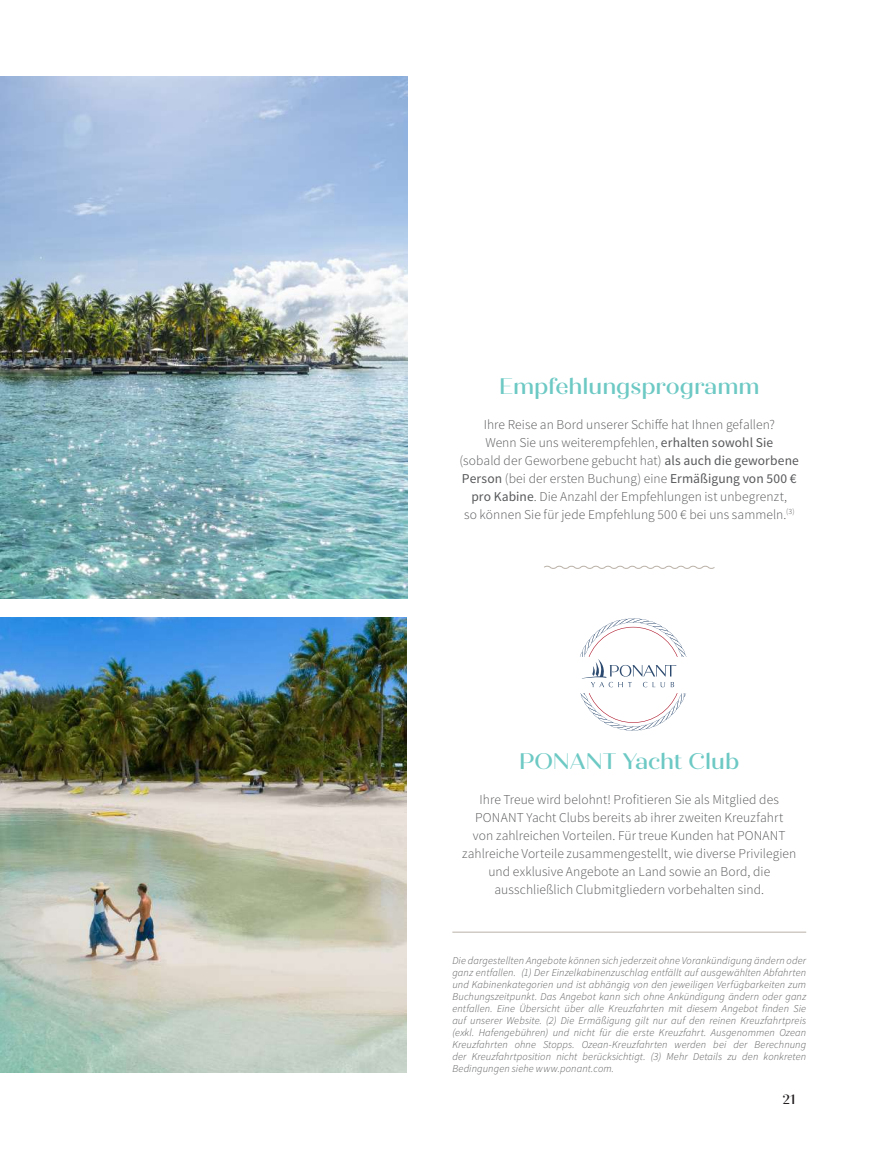
<style>
.page{position:relative;width:872px;height:1149px;background:#fff}
.page>*{position:absolute;margin:0;border:0;box-sizing:border-box;transform-origin:0 0}
.t1{font:500 22.5px "Quiche Display";color:#6dc9c4}
.t2{font:300 13.5px/18px "Source Sans Pro";letter-spacing:.005em;color:#57585a;text-align:center}
.t3{font:500 13.5px "Quiche Display";color:#231f20}
.t4{font:italic 300 10.5px/12px "Source Sans Pro";letter-spacing:.01em;color:#57585a;text-align:justify}
.s1{font-weight:400}
</style>
<div class="page">
<img style="left:0;top:617px;width:406px;height:454px">
<svg style="left:544px;top:565px;width:171px;height:4px"></svg>
<svg style="left:580px;top:618px;width:106px;height:69px"></svg>
<svg style="left:580px;top:693px;width:106px;height:37px"></svg>
<hr style="left:452px;top:931px;width:354px;height:1px;background:#bab1a7">
<img style="left:0;top:77px;width:408px;height:521px">
<h1 class="t1" style="left:499px;top:372px;width:262px">Empfehlungsprogramm</h1>
<p class="t2" style="left:459px;top:415px;width:341px">Ihre Reise an Bord unserer Schiffe hat Ihnen gefallen?<br>Wenn Sie uns weiterempfehlen, <span class="s1">erhalten sowohl Sie<br></span>(sobald der Geworbene gebucht hat) <span class="s1">als auch die geworbene Person</span> (bei der ersten Buchung) eine <span class="s1">Ermäßigung von 500 € pro Kabine</span>. Die Anzahl der Empfehlungen ist unbegrenzt,<br>so können Sie für jede Empfehlung 500 € bei uns sammeln.<sup>(3)</sup></p>
<h1 class="t1" style="left:519px;top:747px;width:222px">PONANT Yacht Club</h1>
<p class="t2" style="left:462px;top:790px;width:336px">Ihre Treue wird belohnt! Profitieren Sie als Mitglied des PONANT Yacht Clubs bereits ab ihrer zweiten Kreuzfahrt<br>von zahlreichen Vorteilen. Für treue Kunden hat PONANT zahlreiche Vorteile zusammengestellt, wie diverse Privilegien und exklusive Angebote an Land sowie an Bord, die ausschließlich Clubmitgliedern vorbehalten sind.</p>
<p class="t4" style="left:452px;top:954px;width:355px">Die dargestellten Angebote können sich jederzeit ohne Vorankündigung ändern oder ganz entfallen. (1) Der Einzelkabinenzuschlag entfällt auf ausgewählten Abfahrten und Kabinenkategorien und ist abhängig von den jeweiligen Verfügbarkeiten zum Buchungszeitpunkt. Das Angebot kann sich ohne Ankündigung ändern oder ganz entfallen. Eine Übersicht über alle Kreuzfahrten mit diesem Angebot finden Sie auf unserer Website. (2) Die Ermäßigung gilt nur auf den reinen Kreuzfahrtpreis (exkl. Hafengebühren) und nicht für die erste Kreuzfahrt. Ausgenommen Ozean Kreuzfahrten ohne Stopps. Ozean-Kreuzfahrten werden bei der Berechnung der Kreuzfahrtposition nicht berücksichtigt. (3) Mehr Details zu den konkreten Bedingungen siehe www.ponant.com.</p>
<p class="t3" style="left:782px;top:1091px;width:14px">21</p>
</div>
